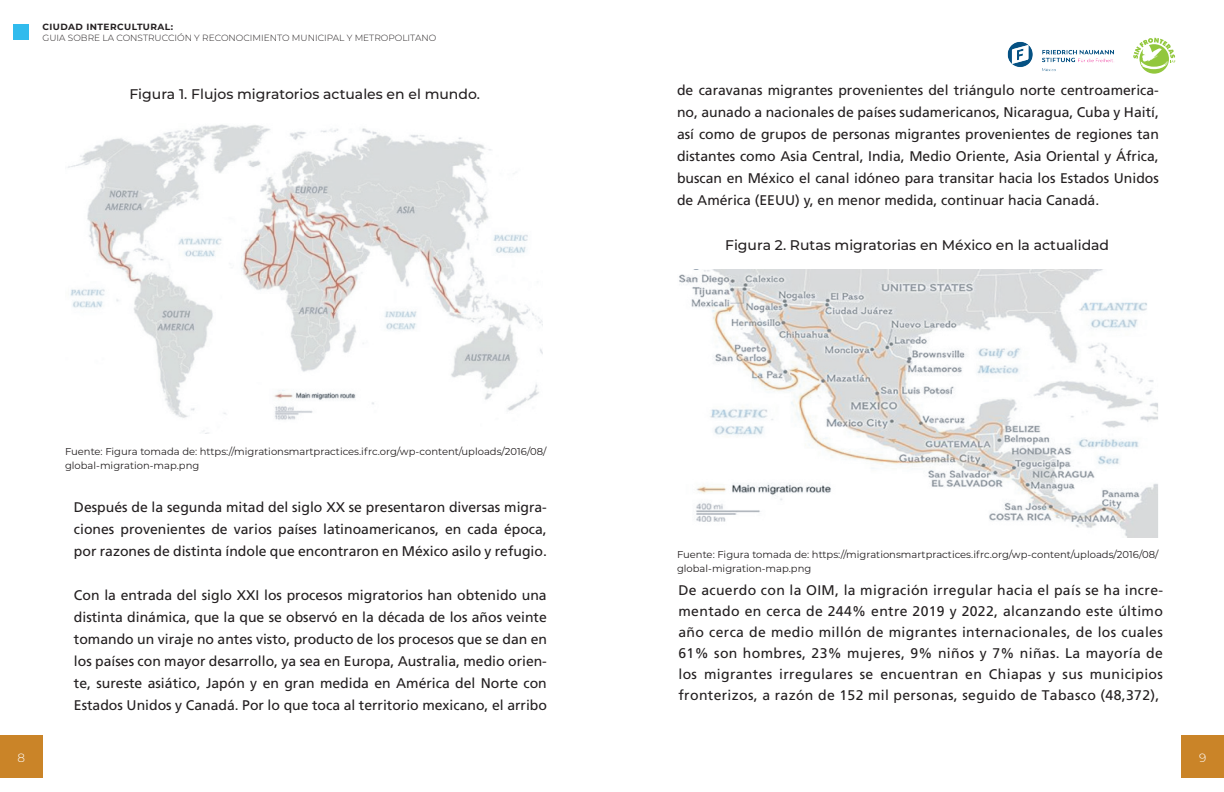
<style>
.page{position:relative;width:1224px;height:792px;background:#fff}
.page>*{position:absolute;margin:0;border:0;box-sizing:border-box;transform-origin:0 0}
.t1{font:14px/22px "Frutiger LT Std";color:#231f20;text-align:justify}
.t2{font:500 14px "Montserrat";color:#231f20}
.t3{font:300 12px "Montserrat";color:#fff}
.t4{font:10px/14px "Montserrat";color:#231f20}
.t5{font:300 9px "Montserrat";color:#231f20}
.t6{font:700 9px "Montserrat";letter-spacing:.05em;color:#231f20}
</style>
<div class="page">
<div style="left:0;top:735px;width:43px;height:43px;background:#ca8428"></div>
<div style="left:1181px;top:735px;width:43px;height:43px;background:#ca8428"></div>
<div style="left:13px;top:24px;width:16px;height:16px;background:#31bbed"></div>
<img style="left:68px;top:124px;width:474px;height:310px">
<img style="left:679px;top:269px;width:479px;height:269px">
<svg style="left:1133px;top:38px;width:42px;height:36px"></svg>
<img style="left:1007px;top:41px;width:107px;height:30px">
<p class="t6" style="left:43px;top:20px;width:132px">CIUDAD INTERCULTURAL:</p>
<p class="t5" style="left:43px;top:31px;width:395px">GUIA SOBRE LA CONSTRUCCIÓN Y RECONOCIMIENTO MUNICIPAL Y METROPOLITANO</p>
<p class="t2" style="left:130px;top:84px;width:352px">Figura 1. Flujos migratorios actuales en el mundo.</p>
<p class="t4" style="left:65px;top:444px;width:483px">Fuente: Figura tomada de: https://migrationsmartpractices.ifrc.org/wp-content/uploads/2016/08/ global-migration-map.png</p>
<p class="t1" style="left:74px;top:496px;width:474px">Después de la segunda mitad del siglo XX se presentaron diversas migra&shy;ciones provenientes de varios países latinoamericanos, en cada época, por razones de distinta índole que encontraron en México asilo y refugio.</p>
<p class="t1" style="left:74px;top:584px;width:475px">Con la entrada del siglo XXI los procesos migratorios han obtenido una distinta dinámica, que la que se observó en la década de los años veinte tomando un viraje no antes visto, producto de los procesos que se dan en los países con mayor desarrollo, ya sea en Europa, Australia, medio orien&shy;te, sureste asiático, Japón y en gran medida en América del Norte con Estados Unidos y Canadá. Por lo que toca al territorio mexicano, el arribo</p>
<p class="t1" style="left:677px;top:80px;width:483px">de caravanas migrantes provenientes del triángulo norte centroamerica&shy;no, aunado a nacionales de países sudamericanos, Nicaragua, Cuba y Haití, así como de grupos de personas migrantes provenientes de regiones tan distantes como Asia Central, India, Medio Oriente, Asia Oriental y África, buscan en México el canal idóneo para transitar hacia los Estados Unidos de América (EEUU) y, en menor medida, continuar hacia Canadá.</p>
<p class="t2" style="left:725px;top:235px;width:385px">Figura 2. Rutas migratorias en México en la actualidad</p>
<p class="t4" style="left:677px;top:547px;width:483px">Fuente: Figura tomada de: https://migrationsmartpractices.ifrc.org/wp-content/uploads/2016/08/ global-migration-map.png</p>
<p class="t1" style="left:679px;top:580px;width:486px;line-height:21px">De acuerdo con la OIM, la migración irregular hacia el país se ha incre&shy;mentado en cerca de 244% entre 2019 y 2022, alcanzando este último año cerca de medio millón de migrantes internacionales, de los cuales 61% son hombres, 23% mujeres, 9% niños y 7% niñas. La mayoría de los migrantes irregulares se encuentran en Chiapas y sus municipios fronterizos, a razón de 152 mil personas, seguido de Tabasco (48,372),</p>
<p class="t3" style="left:17px;top:750px;width:9px">8</p>
<p class="t3" style="left:1199px;top:750px;width:9px">9</p>
</div>
